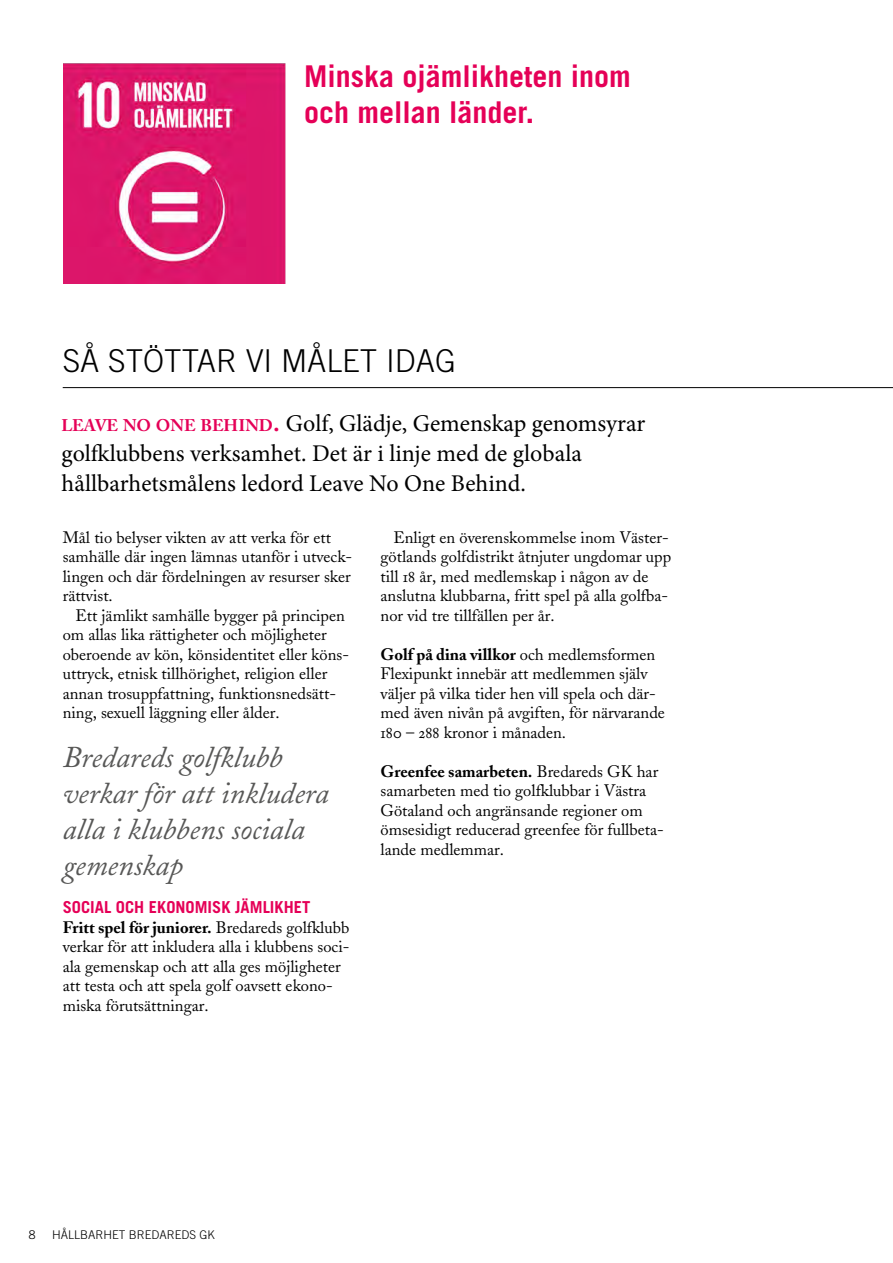
<style>
.page{position:relative;width:893px;height:1263px;background:#fff}
.page>*{position:absolute;margin:0;border:0;box-sizing:border-box;transform-origin:0 0}
.t1{font:300 31.5px "Trade Gothic";color:#000}
.t2{font:30px/36px "Adobe Caslon Italic Os F";color:#575756}
.t3{font:700 30px/36px "Trade Gothic";color:#e50057}
.t4{font:24px/30px "Minion Pro";color:#000}
.t5{font:16.5px/19.5px "Adobe Caslon OSF";color:#000}
.t6{font:16.5px "Adobe Caslon Bold Os F";color:#000}
.t7{font:700 16.5px "Trade Gothic";color:#e50057}
.t8{font:300 12px "Trade Gothic";color:#000}
.s1{font-family:"Adobe Caslon Bold Os F";font-size:16.8px;color:#e50057}
.s2{font-family:"Adobe Caslon Bold Os F";color:#e50057}
.s3{font-family:"Adobe Caslon OSF"}
</style>
<div class="page">
<img style="left:64px;top:64px;width:221px;height:219px">
<hr style="left:63px;top:387px;width:830px;height:1px;background:#000">
<h2 class="t3" style="left:304px;top:58px;width:328px">Minska ojämlikheten inom och mellan länder.</h2>
<h1 class="t1" style="left:63px;top:342px;width:395px">SÅ STÖTTAR VI MÅLET IDAG</h1>
<h3 class="t4" style="left:62px;top:408px;width:585px"><span class="s1">LEAVE NO ONE BEHIND</span><span class="s2">.</span> Golf, Glädje, Gemenskap genomsyrar golfklubbens verksamhet. Det är i linje med de globala hållbarhetsmålens ledord Leave No One Behind.</h3>
<p class="t5" style="left:63px;top:528px;width:291px">Mål tio belyser vikten av att verka för ett samhälle där ingen lämnas utanför i utveck&shy;lingen och där fördelningen av resurser sker rättvist.</p>
<p class="t5" style="left:63px;top:606px;width:288px;text-indent:13px">Ett jämlikt samhälle bygger på principen om allas lika rättigheter och möjligheter oberoende av kön, könsidentitet eller köns&shy;uttryck, etnisk tillhörighet, religion eller annan trosuppfattning, funktionsnedsätt&shy;ning, sexuell läggning eller ålder.</p>
<h2 class="t2" style="left:63px;top:741px;width:267px">Bredareds golfklubb verkar för att inkludera alla i klubbens sociala gemenskap</h2>
<p class="t7" style="left:63px;top:897px;width:249px">SOCIAL OCH EKONOMISK JÄMLIKHET</p>
<p class="t6" style="left:63px;top:917px;width:288px">Fritt spel för juniorer. <span class="s3">Bredareds golfklubb</span></p>
<p class="t5" style="left:63px;top:937px;width:288px">verkar för att inkludera alla i klubbens soci&shy;ala gemenskap och att alla ges möjligheter att testa och att spela golf oavsett ekono&shy;miska förutsättningar.</p>
<p class="t5" style="left:381px;top:528px;width:292px;text-indent:13px">Enligt en överenskommelse inom Väster&shy;götlands golfdistrikt åtnjuter ungdomar upp till 18 år, med medlemskap i någon av de anslutna klubbarna, fritt spel på alla golfba&shy;nor vid tre tillfällen per år.</p>
<p class="t6" style="left:381px;top:644px;width:276px">Golf på dina villkor <span class="s3">och medlemsformen</span></p>
<p class="t5" style="left:381px;top:664px;width:286px">Flexipunkt innebär att medlemmen själv väljer på vilka tider hen vill spela och där&shy;med även nivån på avgiften, för närvarande 180 – 288 kronor i månaden.</p>
<p class="t6" style="left:381px;top:761px;width:279px">Greenfee samarbeten. <span class="s3">Bredareds GK har</span></p>
<p class="t5" style="left:381px;top:781px;width:285px">samarbeten med tio golfklubbar i Västra Götaland och angränsande regioner om ömsesidigt reducerad greenfee för fullbeta&shy;lande medlemmar.</p>
<p class="t8" style="left:29px;top:1227px;width:8px">8</p>
<p class="t8" style="left:52px;top:1227px;width:164px">HÅLLBARHET BREDAREDS GK</p>
</div>
